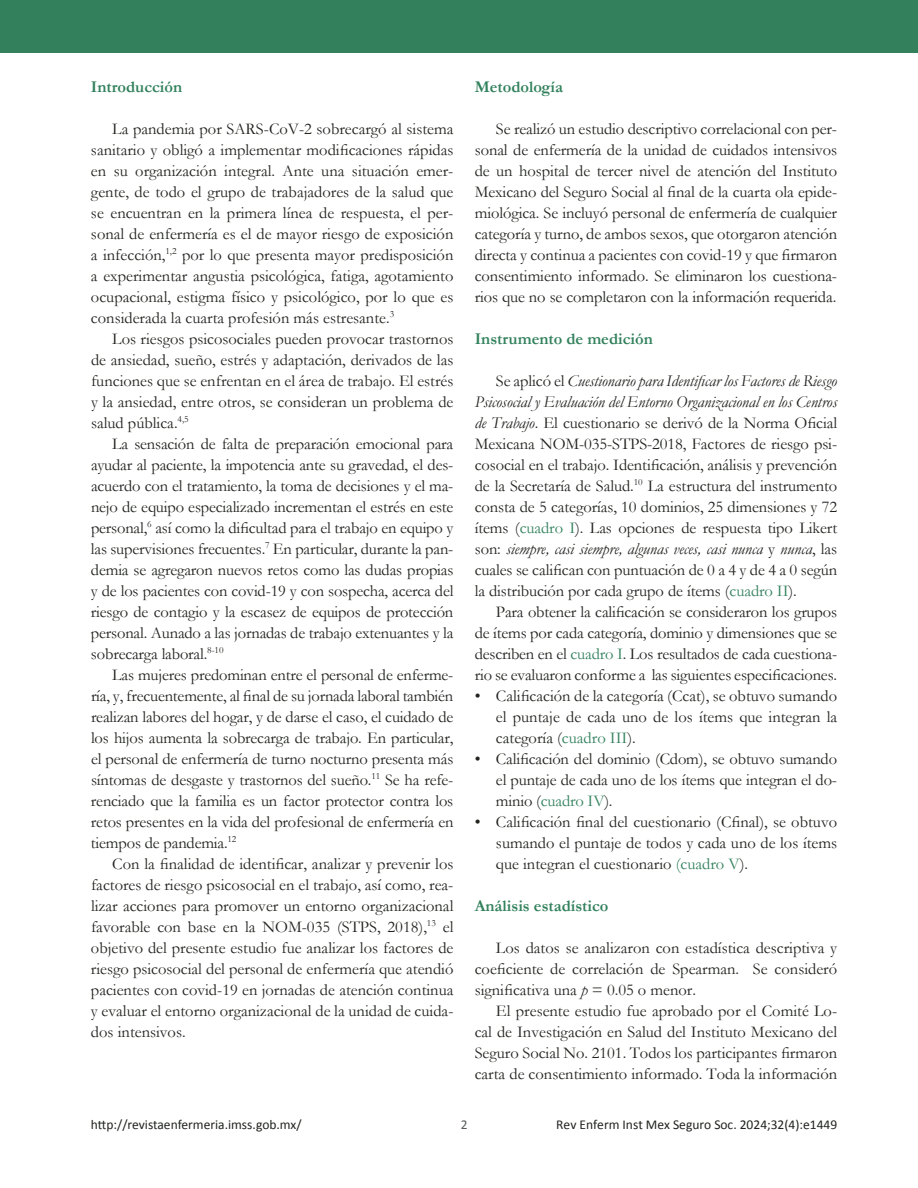
<style>
.page{position:relative;width:918px;height:1188px;background:#fff}
.page>*{position:absolute;margin:0;border:0;box-sizing:border-box;transform-origin:0 0}
.t1{font:16.5px/21px "Garamond";color:#20231e;text-align:justify}
.t2{font:700 16.5px "Garamond";color:#32815c}
.t3{font:13.5px "Calibri";color:#20231e}
.t4{font:13.5px "Calibri";color:#575e5c}
.s1{font-style:italic}
.s2{color:#32815c}
</style>
<div class="page">
<div style="left:0;top:0;width:918px;height:53px;background:#32815c"></div>
<p class="t2" style="left:91px;top:75px;width:93px">Introducción</p>
<p class="t1" style="left:91px;top:118px;width:364px;text-indent:21px">La pandemia por SARS-CoV-2 sobrecargó al sistema sanitario y obligó a implementar modificaciones rápidas en su organización integral. Ante una situación emer&shy;gente, de todo el grupo de trabajadores de la salud que se encuentran en la primera línea de respuesta, el per&shy;sonal de enfermería es el de mayor riesgo de exposición a infección,<sup>1,2</sup> por lo que presenta mayor predisposición a experimentar angustia psicológica, fatiga, agotamiento ocupacional, estigma físico y psicológico, por lo que es considerada la cuarta profesión más estresante.<sup>3</sup></p>
<p class="t1" style="left:91px;top:328px;width:364px;text-indent:21px">Los riesgos psicosociales pueden provocar trastornos de ansiedad, sueño, estrés y adaptación, derivados de las funciones que se enfrentan en el área de trabajo. El estrés y la ansiedad, entre otros, se consideran un problema de salud pública.<sup>4,5</sup></p>
<p class="t1" style="left:91px;top:433px;width:364px;text-indent:21px">La sensación de falta de preparación emocional para ayudar al paciente, la impotencia ante su gravedad, el des&shy;acuerdo con el tratamiento, la toma de decisiones y el ma&shy;nejo de equipo especializado incrementan el estrés en este personal,<sup>6</sup> así como la dificultad para el trabajo en equipo y las supervisiones frecuentes.<sup>7</sup> En particular, durante la pan&shy;demia se agregaron nuevos retos como las dudas propias y de los pacientes con covid-19 y con sospecha, acerca del riesgo de contagio y la escasez de equipos de protección personal. Aunado a las jornadas de trabajo extenuantes y la sobrecarga laboral.<sup>8-10</sup></p>
<p class="t1" style="left:91px;top:664px;width:364px;text-indent:21px">Las mujeres predominan entre el personal de enferme&shy;ría, y, frecuentemente, al final de su jornada laboral también realizan labores del hogar, y de darse el caso, el cuidado de los hijos aumenta la sobrecarga de trabajo. En particular, el personal de enfermería de turno nocturno presenta más síntomas de desgaste y trastornos del sueño.<sup>11</sup> Se ha refe&shy;renciado que la familia es un factor protector contra los retos presentes en la vida del profesional de enfermería en tiempos de pandemia.<sup>12</sup></p>
<p class="t1" style="left:91px;top:853px;width:364px;text-indent:21px">Con la finalidad de identificar, analizar y prevenir los factores de riesgo psicosocial en el trabajo, así como, rea&shy;lizar acciones para promover un entorno organizacional favorable con base en la NOM-035 (STPS, 2018),<sup>13</sup> el objetivo del presente estudio fue analizar los factores de riesgo psicosocial del personal de enfermería que atendió pacientes con covid-19 en jornadas de atención continua y evaluar el entorno organizacional de la unidad de cuida&shy;dos intensivos.</p>
<p class="t2" style="left:475px;top:75px;width:90px">Metodología</p>
<p class="t1" style="left:475px;top:118px;width:364px;text-indent:21px">Se realizó un estudio descriptivo correlacional con per&shy;sonal de enfermería de la unidad de cuidados intensivos de un hospital de tercer nivel de atención del Instituto Mexicano del Seguro Social al final de la cuarta ola epide&shy;miológica. Se incluyó personal de enfermería de cualquier categoría y turno, de ambos sexos, que otorgaron atención directa y continua a pacientes con covid-19 y que firmaron consentimiento informado. Se eliminaron los cuestiona&shy;rios que no se completaron con la información requerida.</p>
<p class="t2" style="left:475px;top:327px;width:180px">Instrumento de medición</p>
<p class="t1" style="left:475px;top:370px;width:364px;text-indent:21px">Se aplicó el <span class="s1">Cuestionario para Identificar los Factores de Riesgo Psicosocial y Evaluación del Entorno Organizacional en los Centros de Trabajo</span>. El cuestionario se derivó de la Norma Oficial Mexicana NOM-035-STPS-2018, Factores de riesgo psi&shy;cosocial en el trabajo. Identificación, análisis y prevención de la Secretaría de Salud.<sup>10</sup> La estructura del instrumento consta de 5 categorías, 10 dominios, 25 dimensiones y 72 ítems (<span class="s2">cuadro I</span>). Las opciones de respuesta tipo Likert son: <span class="s1">siempre, casi siempre, algunas veces, casi nunca</span> y <span class="s1">nunca</span>, las cuales se califican con puntuación de 0 a 4 y de 4 a 0 según la distribución por cada grupo de ítems (<span class="s2">cuadro II</span>).</p>
<p class="t1" style="left:475px;top:601px;width:364px;text-indent:21px">Para obtener la calificación se consideraron los grupos de ítems por cada categoría, dominio y dimensiones que se describen en el <span class="s2">cuadro I</span>. Los resultados de cada cuestiona&shy;rio se evaluaron conforme a las siguientes especificaciones.</p>
<p class="t1" style="left:496px;top:685px;width:343px;text-indent:-21px">• Calificación de la categoría (Ccat), se obtuvo sumando el puntaje de cada uno de los ítems que integran la categoría (<span class="s2">cuadro III</span>).</p>
<p class="t1" style="left:496px;top:748px;width:343px;text-indent:-21px">• Calificación del dominio (Cdom), se obtuvo sumando el puntaje de cada uno de los ítems que integran el do&shy;minio (<span class="s2">cuadro IV</span>).</p>
<p class="t1" style="left:496px;top:811px;width:343px;text-indent:-21px">• Calificación final del cuestionario (Cfinal), se obtuvo sumando el puntaje de todos y cada uno de los ítems que integran el cuestionario <span class="s2">(cuadro V</span>).</p>
<p class="t2" style="left:475px;top:894px;width:135px">Análisis estadístico</p>
<p class="t1" style="left:475px;top:937px;width:364px;text-indent:21px">Los datos se analizaron con estadística descriptiva y coeficiente de correlación de Spearman. Se consideró significativa una <span class="s1">p</span> = 0.05 o menor.</p>
<p class="t1" style="left:475px;top:1000px;width:364px;text-indent:21px">El presente estudio fue aprobado por el Comité Lo&shy;cal de Investigación en Salud del Instituto Mexicano del Seguro Social No. 2101. Todos los participantes firmaron carta de consentimiento informado. Toda la información</p>
<p class="t3" style="left:91px;top:1116px;width:212px">http://revistaenfermeria.imss.gob.mx/</p>
<p class="t4" style="left:461px;top:1116px;width:8px">2</p>
<p class="t3" style="left:556px;top:1116px;width:282px">Rev Enferm Inst Mex Seguro Soc. 2024;32(4):e1449</p>
</div>
